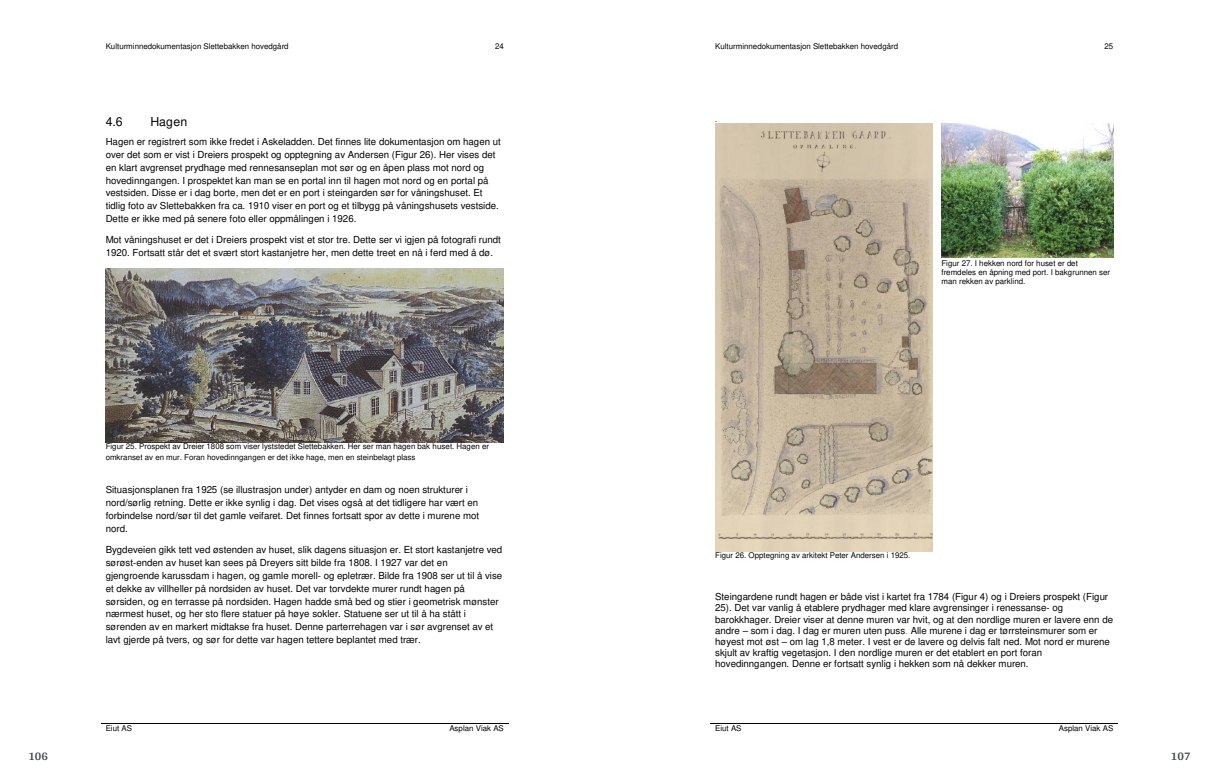
<style>
.page{position:relative;width:1219px;height:782px;background:#fff}
.page>*{position:absolute;margin:0;border:0;box-sizing:border-box;transform-origin:0 0}
.t1{font:700 12.3px "Arial";color:#000}
.t2{font:700 12px "Arya";color:#414749}
.t3{font:9.7px/12.8px "Arial";color:#000}
.t4{font:italic 7.9px/9.1px "Arial";letter-spacing:.005em;color:#000}
.t5{font:7.9px "Arial";letter-spacing:.005em;color:#000}
.s1{color:#e36c0a}
</style>
<div class="page">
<hr style="left:101px;top:723px;width:341px;height:1px;background:#000">
<hr style="left:442px;top:723px;width:66px;height:1px;background:#000">
<img style="left:106px;top:269px;width:398px;height:173px">
<hr style="left:710px;top:723px;width:341px;height:1px;background:#000">
<hr style="left:1052px;top:723px;width:66px;height:1px;background:#000">
<img style="left:715px;top:124px;width:218px;height:427px">
<img style="left:942px;top:124px;width:172px;height:134px">
<p class="t5" style="left:106px;top:41px;width:184px">Kulturminnedokumentasjon Slettebakken hovedgård</p>
<p class="t5" style="left:495px;top:41px;width:10px">24</p>
<p class="t1" style="left:106px;top:114px;width:19px">4.6</p>
<p class="t1" style="left:150px;top:114px;width:38px">Hagen</p>
<p class="t3" style="left:106px;top:135px;width:397px">Hagen er registrert som ikke fredet i Askeladden. Det finnes lite dokumentasjon om hagen ut over det som er vist i Dreiers prospekt og opptegning av Andersen (Figur 26). Her vises det en klart avgrenset prydhage med rennesanseplan mot sør og en åpen plass mot nord og hovedinngangen. I prospektet kan man se en portal inn til hagen mot nord og en portal på vestsiden. Disse er i dag borte, men det er en port i steingarden sør for våningshuset. Et tidlig foto av Slettebakken fra ca. 1910 viser en port og et tilbygg på våningshusets vestside.<br>Dette er ikke med på senere foto eller oppmålingen i 1926.</p>
<p class="t3" style="left:106px;top:233px;width:397px">Mot våningshuset er det i Dreiers prospekt vist et stor tre. Dette ser vi igjen på fotografi rundt<br>1920. Fortsatt står det et svært stort kastanjetre her, men dette treet en nå i ferd med å dø.</p>
<p class="t2" style="left:28px;top:749px;width:21px">106</p>
<p class="t4" style="left:106px;top:441px;width:385px;line-height:10.4px">Figur 25. Prospekt av Dreier 1808 som viser lyststedet Slettebakken. Her ser man hagen bak huset. Hagen er omkranset av en mur. Foran hovedinngangen er det ikke hage, men en steinbelagt plass</p>
<p class="t3" style="left:106px;top:483px;width:375px">Situasjonsplanen fra 1925 (se illustrasjon under) antyder en dam og noen strukturer i nord/sørlig retning. Dette er ikke synlig i dag. Det vises også at det tidligere har vært en forbindelse nord/sør til det gamle veifaret. Det finnes fortsatt spor av dette i murene mot nord.</p>
<p class="t3" style="left:106px;top:543px;width:398px">Bygdeveien gikk tett ved østenden av huset, slik dagens situasjon er. Et stort kastanjetre ved sørøst-enden av huset kan sees på Dreyers sitt bilde fra 1808. I 1927 var det en gjengroende karussdam i hagen, og gamle morell- og epletrær. Bilde fra 1908 ser ut til å vise et dekke av villheller på nordsiden av huset. Det var torvdekte murer rundt hagen på sørsiden, og en terrasse på nordsiden. Hagen hadde små bed og stier i geometrisk mønster nærmest huset, og her sto flere statuer på høye sokler. Statuene ser ut til å ha stått i sørenden av en markert midtakse fra huset. Denne parterrehagen var i sør avgrenset av et lavt gjerde på tvers, og sør for dette var hagen tettere beplantet med trær.</p>
<p class="t5" style="left:106px;top:723px;width:28px">Eiut AS</p>
<p class="t5" style="left:449px;top:723px;width:56px">Asplan Viak AS</p>
<p class="t5" style="left:715px;top:41px;width:184px">Kulturminnedokumentasjon Slettebakken hovedgård</p>
<p class="t5" style="left:1104px;top:41px;width:10px">25</p>
<p class="t4" style="left:715px;top:114px;width:4px">.</p>
<p class="t4" style="left:941px;top:258px;width:170px">Figur 27. I hekken nord for huset er det fremdeles en åpning med port. I bakgrunnen ser man rekken av parklind.</p>
<p class="t4" style="left:715px;top:550px;width:197px">Figur 26. Opptegning av arkitekt Peter Andersen i 1925.</p>
<p class="t3" style="left:715px;top:591px;width:399px;line-height:11.1px">Steingardene rundt hagen er både vist i kartet fra 1784 (Figur 4) og i Dreiers prospekt (Figur 25). Det var vanlig å etablere prydhager med klare avgrensinger i renessanse- og barokkhager. Dreier viser at denne muren var hvit, og at den nordlige muren er lavere enn de andre – som i dag. I dag er muren uten puss<span class="s1">.</span> Alle murene i dag er tørrsteinsmurer som er høyest mot øst – om lag 1,8 meter. I vest er de lavere og delvis falt ned. Mot nord er murene skjult av kraftig vegetasjon. I den nordlige muren er det etablert en port foran hovedinngangen. Denne er fortsatt synlig i hekken som nå dekker muren.</p>
<p class="t5" style="left:715px;top:723px;width:28px">Eiut AS</p>
<p class="t5" style="left:1059px;top:723px;width:56px">Asplan Viak AS</p>
<p class="t2" style="left:1171px;top:749px;width:21px">107</p>
</div>
